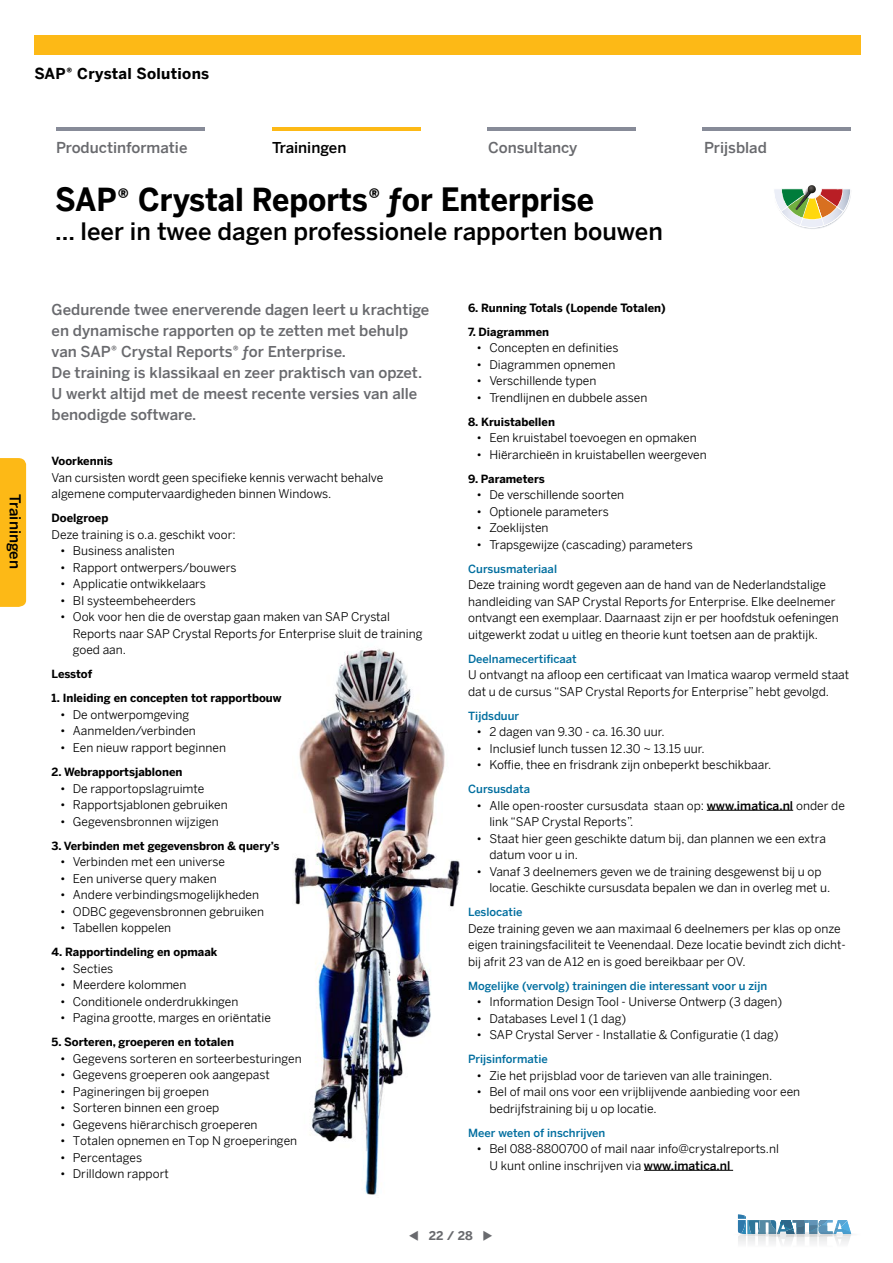
<style>
.page{position:relative;width:893px;height:1263px;background:#fff}
.page>*{position:absolute;margin:0;border:0;box-sizing:border-box;transform-origin:0 0}
.t1{font:700 31.5px "Benton Sans";color:#000;scale:.95 1}
.t2{font:500 24px "Benton Sans";color:#000}
.t3{font:500 15px/21px "Benton Sans";color:#696a6e}
.t4{font:700 15px "Benton Sans";letter-spacing:.02em;color:#000}
.t5{font:500 15px "Benton Sans";color:#000}
.t6{font:12px/16.5px "Benton Sans";color:#000}
.t7{font:700 12px "Benton Sans";color:#696a6e}
.t8{font:700 11.25px "Benton Sans";color:#000}
.t9{font:500 11.25px "Benton Sans";color:#006e9f}
.s1{font-size:30px}
.s2{font-weight:500}
</style>
<div class="page">
<img style="left:293px;top:649px;width:167px;height:546px">
<div style="left:34px;top:35px;width:826px;height:19px;background:#fdb916"></div>
<hr style="left:707px;top:810px;width:86px;height:1px;background:#000">
<hr style="left:644px;top:1170px;width:89px;height:1px;background:#000">
<svg style="left:737px;top:1214px;width:114px;height:30px"></svg>
<hr style="left:272px;top:128px;width:149px;height:3px;background:#fdb916">
<hr style="left:56px;top:128px;width:149px;height:3px;background:#878b98">
<hr style="left:702px;top:128px;width:148px;height:3px;background:#878b98">
<hr style="left:487px;top:128px;width:149px;height:3px;background:#878b98">
<svg style="left:774px;top:185px;width:77px;height:44px"></svg>
<div style="left:0;top:458px;width:26px;height:149px;background:#fdb916"></div>
<p class="t4" style="left:34px;top:61px;width:176px">SAP® Crystal Solutions</p>
<p class="t5" style="left:28px;top:494px;width:76px;rotate:90deg">Trainingen</p>
<p class="t3" style="left:56px;top:135px;width:133px">Productinformatie</p>
<p class="t5" style="left:272px;top:134px;width:76px">Trainingen</p>
<p class="t3" style="left:488px;top:135px;width:91px">Consultancy</p>
<p class="t3" style="left:704px;top:135px;width:64px">Prijsblad</p>
<h1 class="t1" style="left:55px;top:172px;width:569px">SAP<span class="s1">®</span> Crystal Reports<span class="s1">®</span> ƒor Enterprise</h1>
<h2 class="t2" style="left:55px;top:210px;width:609px">... leer in twee dagen professionele rapporten bouwen</h2>
<p class="t3" style="left:52px;top:298px;width:379px">Gedurende twee enerverende dagen leert u krachtige en dynamische rapporten op te zetten met behulp van SAP® Crystal Reports® ƒor Enterprise.<br>De training is klassikaal en zeer praktisch van opzet.<br>U werkt altijd met de meest recente versies van alle benodigde software.</p>
<p class="t8" style="left:52px;top:452px;width:63px">Voorkennis</p>
<p class="t6" style="left:52px;top:469px;width:333px">Van cursisten wordt geen specifieke kennis verwacht behalve algemene computervaardigheden binnen Windows.</p>
<p class="t8" style="left:52px;top:509px;width:58px">Doelgroep</p>
<p class="t6" style="left:52px;top:526px;width:186px">Deze training is o.a. geschikt voor:</p>
<p class="t6" style="left:60px;top:542px;width:116px">• Business analisten</p>
<p class="t6" style="left:60px;top:559px;width:178px">• Rapport ontwerpers/bouwers</p>
<p class="t6" style="left:60px;top:575px;width:147px">• Applicatie ontwikkelaars</p>
<p class="t6" style="left:60px;top:592px;width:137px">• BI systeembeheerders</p>
<p class="t6" style="left:73px;top:608px;width:351px;text-indent:-13px">• Ook voor hen die de overstap gaan maken van SAP Crystal<br>Reports naar SAP Crystal Reports ƒor Enterprise sluit de training goed aan.</p>
<p class="t8" style="left:52px;top:665px;width:42px">Lesstof</p>
<p class="t8" style="left:52px;top:689px;width:231px">1. Inleiding en concepten tot rapportbouw</p>
<p class="t6" style="left:60px;top:706px;width:131px">• De ontwerpomgeving</p>
<p class="t6" style="left:60px;top:722px;width:137px">• Aanmelden/verbinden</p>
<p class="t6" style="left:60px;top:739px;width:167px">• Een nieuw rapport beginnen</p>
<p class="t8" style="left:52px;top:762px;width:132px">2. Webrapportsjablonen</p>
<p class="t6" style="left:60px;top:779px;width:146px">• De rapportopslagruimte</p>
<p class="t6" style="left:60px;top:796px;width:169px">• Rapportsjablonen gebruiken</p>
<p class="t6" style="left:60px;top:812px;width:160px">• Gegevensbronnen wijzigen</p>
<p class="t8" style="left:52px;top:836px;width:229px">3. Verbinden met gegevensbron &amp; query’s</p>
<p class="t6" style="left:60px;top:853px;width:166px">• Verbinden met een universe</p>
<p class="t6" style="left:60px;top:869px;width:158px">• Een universe query maken</p>
<p class="t6" style="left:60px;top:886px;width:201px">• Andere verbindingsmogelijkheden</p>
<p class="t6" style="left:60px;top:902px;width:205px">• ODBC gegevensbronnen gebruiken</p>
<p class="t6" style="left:60px;top:919px;width:113px">• Tabellen koppelen</p>
<p class="t8" style="left:52px;top:942px;width:167px">4. Rapportindeling en opmaak</p>
<p class="t6" style="left:60px;top:959px;width:55px">• Secties</p>
<p class="t6" style="left:60px;top:976px;width:128px">• Meerdere kolommen</p>
<p class="t6" style="left:60px;top:992px;width:180px">• Conditionele onderdrukkingen</p>
<p class="t6" style="left:60px;top:1009px;width:212px">• Pagina grootte, marges en oriëntatie</p>
<p class="t8" style="left:52px;top:1032px;width:184px">5. Sorteren, groeperen en totalen</p>
<p class="t6" style="left:60px;top:1049px;width:243px">• Gegevens sorteren en sorteerbesturingen</p>
<p class="t6" style="left:60px;top:1066px;width:211px">• Gegevens groeperen ook aangepast</p>
<p class="t6" style="left:60px;top:1082px;width:151px">• Pagineringen bij groepen</p>
<p class="t6" style="left:60px;top:1099px;width:161px">• Sorteren binnen een groep</p>
<p class="t6" style="left:60px;top:1115px;width:199px">• Gegevens hiërarchisch groeperen</p>
<p class="t6" style="left:60px;top:1132px;width:239px">• Totalen opnemen en Top N groeperingen</p>
<p class="t6" style="left:60px;top:1148px;width:83px">• Percentages</p>
<p class="t6" style="left:60px;top:1165px;width:110px">• Drilldown rapport</p>
<p class="t8" style="left:468px;top:298px;width:199px">6. Running Totals (Lopende Totalen)</p>
<p class="t8" style="left:468px;top:322px;width:82px">7. Diagrammen</p>
<p class="t6" style="left:477px;top:339px;width:143px">• Concepten en definities</p>
<p class="t6" style="left:477px;top:355px;width:140px">• Diagrammen opnemen</p>
<p class="t6" style="left:477px;top:372px;width:121px">• Verschillende typen</p>
<p class="t6" style="left:477px;top:388px;width:172px">• Trendlijnen en dubbele assen</p>
<p class="t8" style="left:468px;top:412px;width:88px">8. Kruistabellen</p>
<p class="t6" style="left:477px;top:429px;width:221px">• Een kruistabel toevoegen en opmaken</p>
<p class="t6" style="left:477px;top:445px;width:232px">• Hiërarchieën in kruistabellen weergeven</p>
<p class="t8" style="left:468px;top:469px;width:78px">9. Parameters</p>
<p class="t6" style="left:477px;top:486px;width:149px">• De verschillende soorten</p>
<p class="t6" style="left:477px;top:502px;width:134px">• Optionele parameters</p>
<p class="t6" style="left:477px;top:519px;width:73px">• Zoeklijsten</p>
<p class="t6" style="left:477px;top:535px;width:218px">• Trapsgewijze (cascading) parameters</p>
<p class="t9" style="left:468px;top:559px;width:90px">Cursusmateriaal</p>
<p class="t6" style="left:468px;top:576px;width:372px">Deze training wordt gegeven aan de hand van de Nederlandstalige handleiding van SAP Crystal Reports ƒor Enterprise. Elke deelnemer ontvangt een exemplaar. Daarnaast zijn er per hoofdstuk oefeningen uitgewerkt zodat u uitleg en theorie kunt toetsen aan de praktijk.</p>
<p class="t9" style="left:468px;top:649px;width:110px">Deelnamecertificaat</p>
<p class="t6" style="left:468px;top:666px;width:383px">U ontvangt na afloop een certificaat van Imatica waarop vermeld staat dat u de cursus “SAP Crystal Reports ƒor Enterprise” hebt gevolgd.</p>
<p class="t9" style="left:468px;top:706px;width:53px">Tijdsduur</p>
<p class="t6" style="left:477px;top:723px;width:190px">• 2 dagen van 9.30 - ca. 16.30 uur.</p>
<p class="t6" style="left:477px;top:739px;width:230px">• Inclusief lunch tussen 12.30 ~ 13.15 uur.</p>
<p class="t6" style="left:477px;top:756px;width:296px">• Koffie, thee en frisdrank zijn onbeperkt beschikbaar.</p>
<p class="t9" style="left:468px;top:779px;width:63px">Cursusdata</p>
<p class="t6" style="left:489px;top:796px;width:357px;text-indent:-13px">• Alle open-rooster cursusdata staan op: <span class="s2">www.imatica.nl</span> onder de link “SAP Crystal Reports”.</p>
<p class="t6" style="left:489px;top:829px;width:338px;text-indent:-13px">• Staat hier geen geschikte datum bij, dan plannen we een extra datum voor u in.</p>
<p class="t6" style="left:489px;top:862px;width:342px;text-indent:-13px">• Vanaf 3 deelnemers geven we de training desgewenst bij u op locatie. Geschikte cursusdata bepalen we dan in overleg met u.</p>
<p class="t9" style="left:468px;top:902px;width:56px">Leslocatie</p>
<p class="t6" style="left:468px;top:919px;width:379px">Deze training geven we aan maximaal 6 deelnemers per klas op onze eigen trainingsfaciliteit te Veenendaal. Deze locatie bevindt zich dicht&shy;bij afrit 23 van de A12 en is goed bereikbaar per OV.</p>
<p class="t9" style="left:468px;top:976px;width:300px">Mogelijke (vervolg) trainingen die interessant voor u zijn</p>
<p class="t6" style="left:477px;top:993px;width:307px">• Information Design Tool - Universe Ontwerp (3 dagen)</p>
<p class="t6" style="left:477px;top:1009px;width:151px">• Databases Level 1 (1 dag)</p>
<p class="t6" style="left:477px;top:1026px;width:303px">• SAP Crystal Server - Installatie &amp; Configuratie (1 dag)</p>
<p class="t9" style="left:468px;top:1049px;width:81px">Prijsinformatie</p>
<p class="t6" style="left:477px;top:1066px;width:297px">• Zie het prijsblad voor de tarieven van alle trainingen.</p>
<p class="t6" style="left:489px;top:1083px;width:312px;text-indent:-13px">• Bel of mail ons voor een vrijblijvende aanbieding voor een bedrijfstraining bij u op locatie.</p>
<p class="t9" style="left:468px;top:1123px;width:139px">Meer weten of inschrijven</p>
<p class="t6" style="left:489px;top:1140px;width:291px;text-indent:-13px">• Bel 088-8800700 of mail naar info@crystalreports.nl<br>U kunt online inschrijven via <span class="s2">www.imatica.nl</span></p>
<p class="t7" style="left:409px;top:1225px;width:86px">▼ 22 / 28 ◆</p>
</div>
